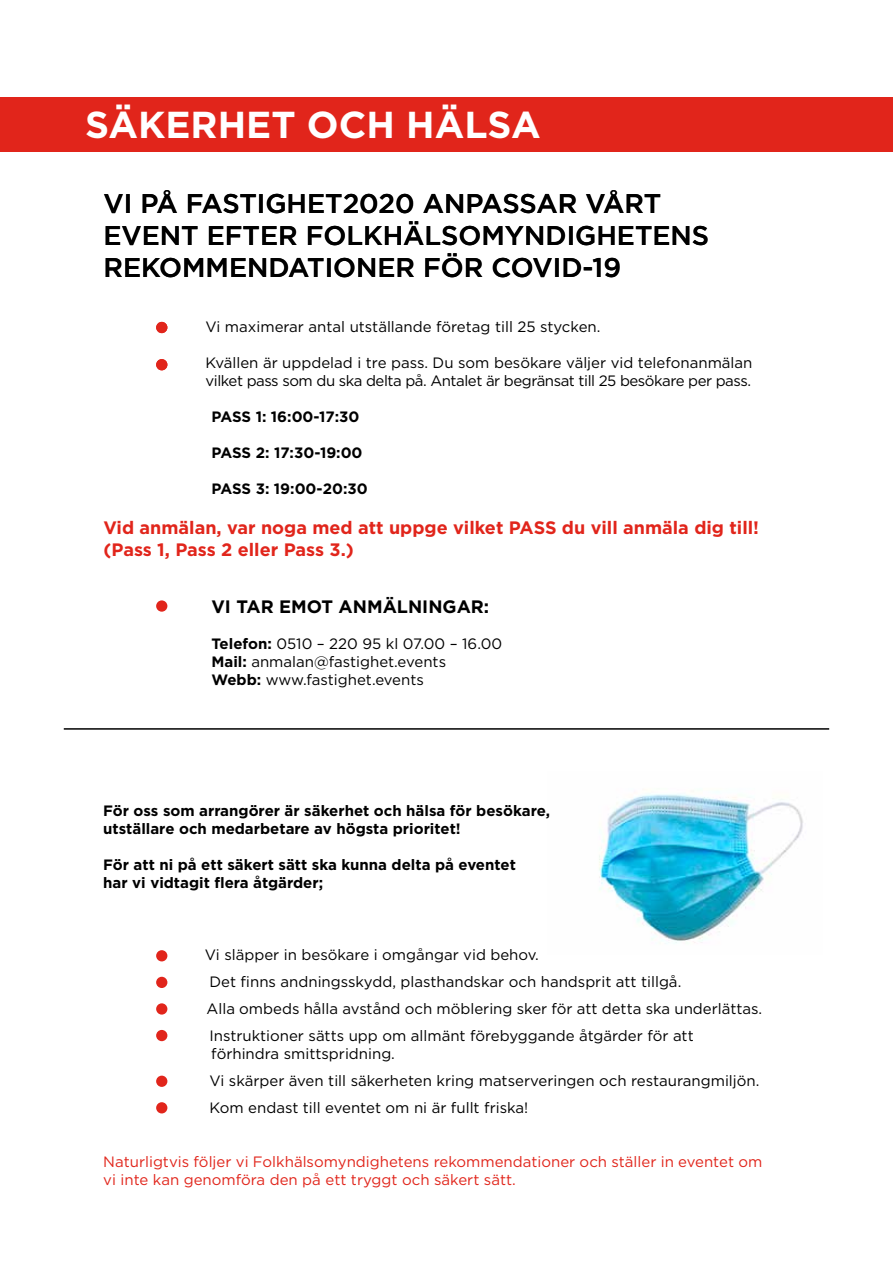
<style>
.page{position:relative;width:893px;height:1263px;background:#fff}
.page>*{position:absolute;margin:0;border:0;box-sizing:border-box;transform-origin:0 0}
.t1{font:700 37.5px "Gotham";color:#fff}
.t2{font:500 27px/32.4px "Gotham";color:#000}
.t3{font:700 18px/21.6px "Gotham";color:#e1251b}
.t4{font:700 18px "Gotham";color:#000}
.t5{font:15px/27px "Gotham";color:#000}
.t6{font:700 15px/18px "Gotham";color:#000}
.t7{font:15px/18px "Gotham";letter-spacing:-.03em;color:#000}
.t8{font:15px/18px "Gotham";color:#e1251b}
.s1{font-weight:700}
</style>
<div class="page">
<img style="left:599px;top:791px;width:204px;height:153px">
<div style="left:156px;top:950px;width:11px;height:11px;background:#e1251b;border-radius:50%"></div>
<div style="left:156px;top:977px;width:11px;height:11px;background:#e1251b;border-radius:50%"></div>
<div style="left:156px;top:1003px;width:11px;height:11px;background:#e1251b;border-radius:50%"></div>
<div style="left:156px;top:1030px;width:11px;height:11px;background:#e1251b;border-radius:50%"></div>
<div style="left:156px;top:1076px;width:11px;height:11px;background:#e1251b;border-radius:50%"></div>
<div style="left:156px;top:1102px;width:11px;height:11px;background:#e1251b;border-radius:50%"></div>
<div style="left:0;top:97px;width:893px;height:55px;background:#e1251b"></div>
<hr style="left:64px;top:728px;width:765px;height:2px;background:#000">
<div style="left:156px;top:322px;width:11px;height:11px;background:#e1251b;border-radius:50%"></div>
<div style="left:156px;top:359px;width:11px;height:11px;background:#e1251b;border-radius:50%"></div>
<div style="left:156px;top:600px;width:11px;height:12px;background:#e1251b;border-radius:50%"></div>
<h1 class="t1" style="left:85px;top:100px;width:457px">SÄKERHET OCH HÄLSA</h1>
<h2 class="t2" style="left:103px;top:186px;width:607px">VI PÅ FASTIGHET2020 ANPASSAR VÅRT<br>EVENT EFTER FOLKHÄLSOMYNDIGHETENS<br>REKOMMENDATIONER FÖR COVID-19</h2>
<p class="t5" style="left:206px;top:313px;width:396px">Vi maximerar antal utställande företag till 25 stycken.</p>
<p class="t7" style="left:206px;top:354px;width:548px">Kvällen är uppdelad i tre pass. Du som besökare väljer vid telefonanmälan vilket pass som du ska delta på. Antalet är begränsat till 25 besökare per pass.</p>
<p class="t6" style="left:211px;top:408px;width:150px">PASS 1: 16:00-17:30</p>
<p class="t6" style="left:211px;top:444px;width:153px">PASS 2: 17:30-19:00</p>
<p class="t6" style="left:211px;top:480px;width:158px">PASS 3: 19:00-20:30</p>
<p class="t3" style="left:103px;top:517px;width:657px">Vid anmälan, var noga med att uppge vilket PASS du vill anmäla dig till! (Pass 1, Pass 2 eller Pass 3.)</p>
<p class="t4" style="left:211px;top:595px;width:279px">VI TAR EMOT ANMÄLNINGAR:</p>
<p class="t5" style="left:211px;top:634px;width:292px;line-height:18px"><span class="s1">Telefon:</span> 0510 – 220 95 kl 07.00 – 16.00<br><span class="s1">Mail:</span> anmalan@fastighet.events<br><span class="s1">Webb:</span> www.fastighet.events</p>
<p class="t6" style="left:103px;top:802px;width:448px">För oss som arrangörer är säkerhet och hälsa för besökare, utställare och medarbetare av högsta prioritet!</p>
<p class="t6" style="left:103px;top:856px;width:414px">För att ni på ett säkert sätt ska kunna delta på eventet har vi vidtagit flera åtgärder;</p>
<p class="t5" style="left:205px;top:941px;width:559px">Vi släpper in besökare i omgångar vid behov.<br>Det finns andningsskydd, plasthandskar och handsprit att tillgå.<br>Alla ombeds hålla avstånd och möblering sker för att detta ska underlättas.<br>Instruktioner sätts upp om allmänt förebyggande åtgärder för att</p>
<p class="t5" style="left:209px;top:1040px;width:551px">förhindra smittspridning.<br>Vi skärper även till säkerheten kring matserveringen och restaurangmiljön.<br>Kom endast till eventet om ni är fullt friska!</p>
<p class="t8" style="left:103px;top:1153px;width:661px">Naturligtvis följer vi Folkhälsomyndighetens rekommendationer och ställer in eventet om vi inte kan genomföra den på ett tryggt och säkert sätt.</p>
</div>
